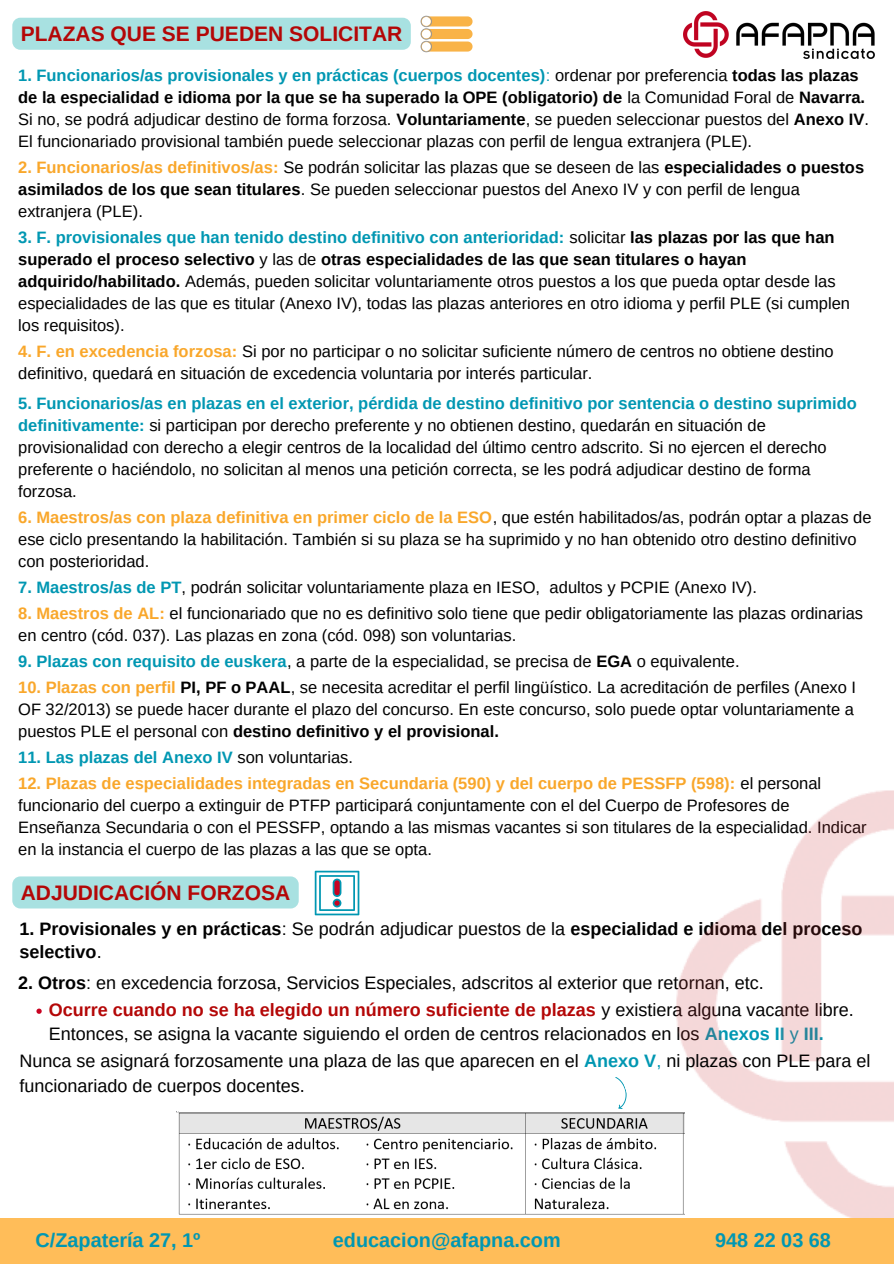
<style>
.page{position:relative;width:894px;height:1264px;background:#fff}
.page>*{position:absolute;margin:0;border:0;box-sizing:border-box;transform-origin:0 0}
.t1{font:700 21px "Arimo";color:#b40707}
.t2{font:700 19.8px "Arimo";color:#0097b2}
.t3{font:18px/23.2px "Arimo";color:#000}
.t4{font:700 18px/23.7px "Arimo";color:#000}
.t5{font:16.5px/22px "Arimo";color:#000}
.t6{font:700 16.5px "Arimo";color:#0097b2}
.s1{font-weight:700;color:#0097b2}
.s2{color:#0097b2}
.s3{font-weight:700}
.s4{font-weight:700;color:#f9a72b}
.s5{font-weight:400;color:#000}
.s6{font-weight:400}
.s7{font-weight:700;color:#b40707}
</style>
<div class="page">
<img style="left:683px;top:12px;width:190px;height:46px">
<svg style="left:420px;top:16px;width:52px;height:36px"></svg>
<svg style="left:314px;top:870px;width:45px;height:45px"></svg>
<svg style="left:36px;top:1008px;width:6px;height:5px"></svg>
<img style="left:672px;top:790px;width:221px;height:427px">
<img style="left:176px;top:1111px;width:508px;height:103px">
<svg style="left:615px;top:1077px;width:12px;height:32px"></svg>
<div style="left:0;top:1217px;width:893px;height:46px;background:#ffbd59"></div>
<div style="left:12px;top:18px;width:398px;height:32px;background:#a8e1e1"></div>
<div style="left:12px;top:876px;width:286px;height:32px;background:#a8e1e1;border-radius:8px"></div>
<p class="t1" style="left:21px;top:22px;width:383px">PLAZAS QUE SE PUEDEN SOLICITAR</p>
<p class="t5" style="left:18px;top:64px;width:852px"><span class="s1">1. Funcionarios/as provisionales y en prácticas (cuerpos docentes)</span><span class="s2">:</span> ordenar por preferencia <span class="s3">todas las plazas de la especialidad e idioma por la que se ha superado la OPE (obligatorio) de</span> la Comunidad Foral de <span class="s3">Navarra.<br></span>Si no, se podrá adjudicar destino de forma forzosa. <span class="s3">Voluntariamente</span>, se pueden seleccionar puestos del <span class="s3">Anexo IV</span>.<br>El funcionariado provisional también puede seleccionar plazas con perfil de lengua extranjera (PLE).</p>
<p class="t5" style="left:18px;top:156px;width:847px"><span class="s4">2. Funcionarios/as definitivos/as:</span> Se podrán solicitar las plazas que se deseen de las <span class="s3">especialidades o puestos asimilados de los que sean titulares</span>. Se pueden seleccionar puestos del Anexo IV y con perfil de lengua extranjera (PLE).</p>
<p class="t5" style="left:18px;top:226px;width:833px"><span class="s1">3. F. provisionales que han tenido destino definitivo con anterioridad:</span> solicitar <span class="s3">las plazas por las que han superado el proceso selectivo</span> y las de <span class="s3">otras especialidades de las que sean titulares o hayan adquirido/habilitado.</span> Además, pueden solicitar voluntariamente otros puestos a los que pueda optar desde las especialidades de las que es titular (Anexo IV), todas las plazas anteriores en otro idioma y perfil PLE (si cumplen los requisitos).</p>
<p class="t5" style="left:18px;top:340px;width:816px"><span class="s4">4. F. en excedencia forzosa:</span> Si por no participar o no solicitar suficiente número de centros no obtiene destino definitivo, quedará en situación de excedencia voluntaria por interés particular.</p>
<p class="t5" style="left:18px;top:392px;width:839px"><span class="s1">5. Funcionarios/as en plazas en el exterior, pérdida de destino definitivo por sentencia o destino suprimido definitivamente:</span> si participan por derecho preferente y no obtienen destino, quedarán en situación de provisionalidad con derecho a elegir centros de la localidad del último centro adscrito. Si no ejercen el derecho preferente o haciéndolo, no solicitan al menos una petición correcta, se les podrá adjudicar destino de forma forzosa.</p>
<p class="t5" style="left:18px;top:506px;width:854px"><span class="s4">6. Maestros/as con plaza definitiva en primer ciclo de la ESO</span>, que estén habilitados/as, podrán optar a plazas de ese ciclo presentando la habilitación. También si su plaza se ha suprimido y no han obtenido otro destino definitivo con posterioridad.</p>
<p class="t5" style="left:18px;top:576px;width:740px"><span class="s1">7. Maestros/as de PT</span>, podrán solicitar voluntariamente plaza en IESO, adultos y PCPIE (Anexo IV).</p>
<p class="t5" style="left:18px;top:602px;width:846px"><span class="s4">8. Maestros de AL:</span> el funcionariado que no es definitivo solo tiene que pedir obligatoriamente las plazas ordinarias en centro (cód. 037). Las plazas en zona (cód. 098) son voluntarias.</p>
<p class="t5" style="left:18px;top:650px;width:722px"><span class="s1">9. Plazas con requisito de euskera</span>, a parte de la especialidad, se precisa de <span class="s3">EGA</span> o equivalente.</p>
<p class="t5" style="left:18px;top:676px;width:839px"><span class="s4">10. Plazas con perfil</span> <span class="s3">PI, PF o PAAL</span>, se necesita acreditar el perfil lingüístico. La acreditación de perfiles (Anexo I<br>OF 32/2013) se puede hacer durante el plazo del concurso. En este concurso, solo puede optar voluntariamente a puestos PLE el personal con <span class="s3">destino definitivo y el provisional.</span></p>
<p class="t6" style="left:18px;top:748px;width:336px">11. Las plazas del Anexo IV <span class="s5">son voluntarias.</span></p>
<p class="t5" style="left:18px;top:772px;width:849px"><span class="s4">12. Plazas de especialidades integradas en Secundaria (590) y del cuerpo de PESSFP (598):</span> el personal funcionario del cuerpo a extinguir de PTFP participará conjuntamente con el del Cuerpo de Profesores de Enseñanza Secundaria o con el PESSFP, optando a las mismas vacantes si son titulares de la especialidad. Indicar en la instancia el cuerpo de las plazas a las que se opta.</p>
<p class="t1" style="left:21px;top:880px;width:271px">ADJUDICACIÓN FORZOSA</p>
<p class="t4" style="left:20px;top:916px;width:844px">1. Provisionales y en prácticas<span class="s6">: Se podrán adjudicar puestos de la</span> especialidad e idioma del proceso selectivo<span class="s6">.</span></p>
<p class="t3" style="left:18px;top:971px;width:746px"><span class="s3">2. Otros</span>: en excedencia forzosa, Servicios Especiales, adscritos al exterior que retornan, etc.</p>
<p class="t3" style="left:49px;top:998px;width:806px"><span class="s7">Ocurre cuando no se ha elegido un número suficiente de plazas</span> y existiera alguna vacante libre.<br>Entonces, se asigna la vacante siguiendo el orden de centros relacionados en los <span class="s1">Anexos II</span> <span class="s2">y</span> <span class="s1">III.</span></p>
<h1 class="t3" style="left:19px;top:1048px;width:852px;line-height:24.8px">Nunca se asignará forzosamente una plaza de las que aparecen en el <span class="s1">Anexo V</span><span class="s2">,</span> ni plazas con PLE para el funcionariado de cuerpos docentes.</h1>
<p class="t2" style="left:36px;top:1229px;width:166px">C/Zapatería 27, 1º</p>
<p class="t2" style="left:333px;top:1229px;width:229px">educacion@afapna.com</p>
<p class="t2" style="left:714px;top:1229px;width:117px">948 22 03 68</p>
</div>
